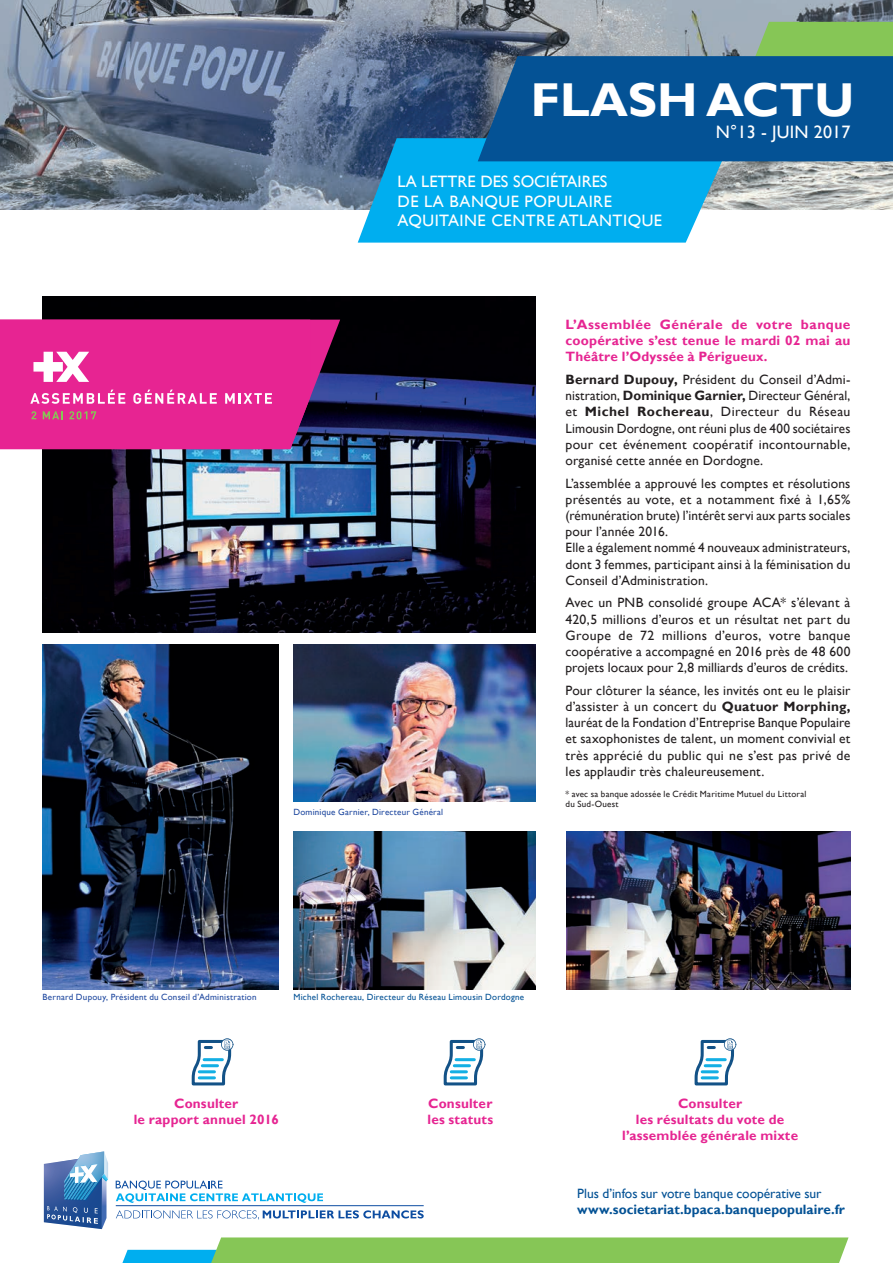
<style>
.page{position:relative;width:893px;height:1263px;background:#fff}
.page>*{position:absolute;margin:0;border:0;box-sizing:border-box;transform-origin:0 0}
.t1{font:700 47.55px "Gill Sans";color:#fff}
.t2{font:18px "Gill Sans";letter-spacing:.01em;color:#fff}
.t3{font:16.5px/19.5px "Gill Sans";letter-spacing:.03em;color:#fff}
.t4{font:13.5px/16.2px "Gill Sans";letter-spacing:.01em;color:#231f20;text-align:justify}
.t5{font:700 13.5px/16.2px "Gill Sans";letter-spacing:.015em;color:#e62592;text-align:center}
.t6{font:700 13.5px "Gill Sans";color:#045295}
.t7{font:13.5px "Gill Sans";letter-spacing:-.005em;color:#045295}
.t8{font:9px "Gill Sans";letter-spacing:.025em;color:#214aa0}
.t9{font:9px/10.5px "Gill Sans";letter-spacing:.025em;color:#231f20}
.t10{font:9px "Gill Sans";letter-spacing:.025em;color:#045295}
.s1{font-weight:700}
.s2{font-style:inherit}
</style>
<div class="page">
<img style="left:0;top:0;width:893px;height:209px">
<svg style="left:122px;top:1237px;width:726px;height:26px;background:#88c96e"></svg>
<hr style="left:116px;top:1205px;width:308px;height:1px;background:#0d4da1">
<svg style="left:116px;top:1180px;width:207px;height:23px"></svg>
<svg style="left:116px;top:1210px;width:308px;height:10px"></svg>
<svg style="left:44px;top:1151px;width:64px;height:78px"></svg>
<svg style="left:358px;top:22px;width:535px;height:221px;background:#3985ae"></svg>
<img style="left:43px;top:296px;width:493px;height:336px">
<svg style="left:0;top:320px;width:340px;height:129px;background:#db2f93"></svg>
<img style="left:293px;top:645px;width:243px;height:157px">
<img style="left:43px;top:645px;width:236px;height:344px">
<img style="left:293px;top:832px;width:243px;height:157px">
<img style="left:566px;top:832px;width:284px;height:157px">
<svg style="left:191px;top:1038px;width:42px;height:48px"></svg>
<svg style="left:443px;top:1038px;width:42px;height:48px"></svg>
<svg style="left:694px;top:1038px;width:42px;height:48px"></svg>
<h1 class="t1" style="left:531px;top:72px;width:325px">FLASH ACTU</h1>
<h2 class="t2" style="left:716px;top:121px;width:136px">N°13 - JUIN 2017</h2>
<p class="t3" style="left:398px;top:172px;width:266px">LA LETTRE DES SOCIÉTAIRES<br>DE LA BANQUE POPULAIRE<br>AQUITAINE CENTRE ATLANTIQUE</p>
<p class="t8" style="left:293px;top:806px;width:151px">Dominique Garnier, Directeur Général</p>
<p class="t5" style="left:566px;top:317px;width:286px;text-align:justify">L’Assemblée Générale de votre banque coopérative s’est tenue le mardi 02 mai au Théâtre l’Odyssée à Périgueux.</p>
<p class="t4" style="left:566px;top:371px;width:286px"><span class="s1">Bernard Dupouy,</span> Président du Conseil d’Admi&shy;nistration, <span class="s1">Dominique Garnier,</span> Directeur Général, et <span class="s1">Michel Rochereau</span>, Directeur du Réseau Limousin Dordogne, ont réuni plus de 400 sociétaires pour cet événement coopératif incontournable, organisé cette année en Dordogne.</p>
<p class="t4" style="left:566px;top:475px;width:286px;text-align:left">L’assemblée a approuvé les comptes et résolutions présentés au vote, et a notamment fixé à 1,65% (rémunération brute) l’intérêt servi aux parts sociales pour l’année 2016.<br>Elle a également nommé 4 nouveaux administrateurs, dont 3 femmes, participant ainsi à la féminisation du Conseil d’Administration.</p>
<p class="t4" style="left:566px;top:595px;width:286px">Avec un PNB consolidé groupe ACA* s’élevant à 420,5 millions d’euros et un résultat net part du Groupe de 72 millions d’euros, votre banque coopérative a accompagné en 2016 près de 48 600 projets locaux pour 2,8 milliards d’euros de crédits.</p>
<p class="t4" style="left:566px;top:682px;width:286px">Pour clôturer la séance, les invités ont eu le plaisir d’assister à un concert du <span class="s1">Quatuor Morphing, </span>lauréat de la Fondation d’Entreprise Banque Populaire et saxophonistes de talent, un moment convivial et très apprécié du public qui ne s’est pas privé de les applaudir très chaleureusement.</p>
<p class="t9" style="left:566px;top:789px;width:242px">* avec sa banque adossée le Crédit Maritime Mutuel du Littoral du Sud-Ouest</p>
<p class="t8" style="left:43px;top:992px;width:215px">Bernard Dupouy, Président du Conseil d’Administration</p>
<p class="t10" style="left:293px;top:992px;width:232px">Michel Rochereau, Directeur du Réseau Limousin <span class="s2">Dordogne</span></p>
<p class="t5" style="left:134px;top:1096px;width:147px">Consulter<br>le rapport annuel 2016</p>
<p class="t5" style="left:427px;top:1096px;width:67px;text-align:left">Consulter les statuts</p>
<p class="t5" style="left:622px;top:1096px;width:177px">Consulter<br>les résultats du vote de l’assemblée générale mixte</p>
<p class="t7" style="left:577px;top:1185px;width:246px">Plus d’infos sur votre banque coopérative sur</p>
<p class="t6" style="left:577px;top:1201px;width:269px">www.societariat.bpaca.banquepopulaire.fr</p>
</div>
